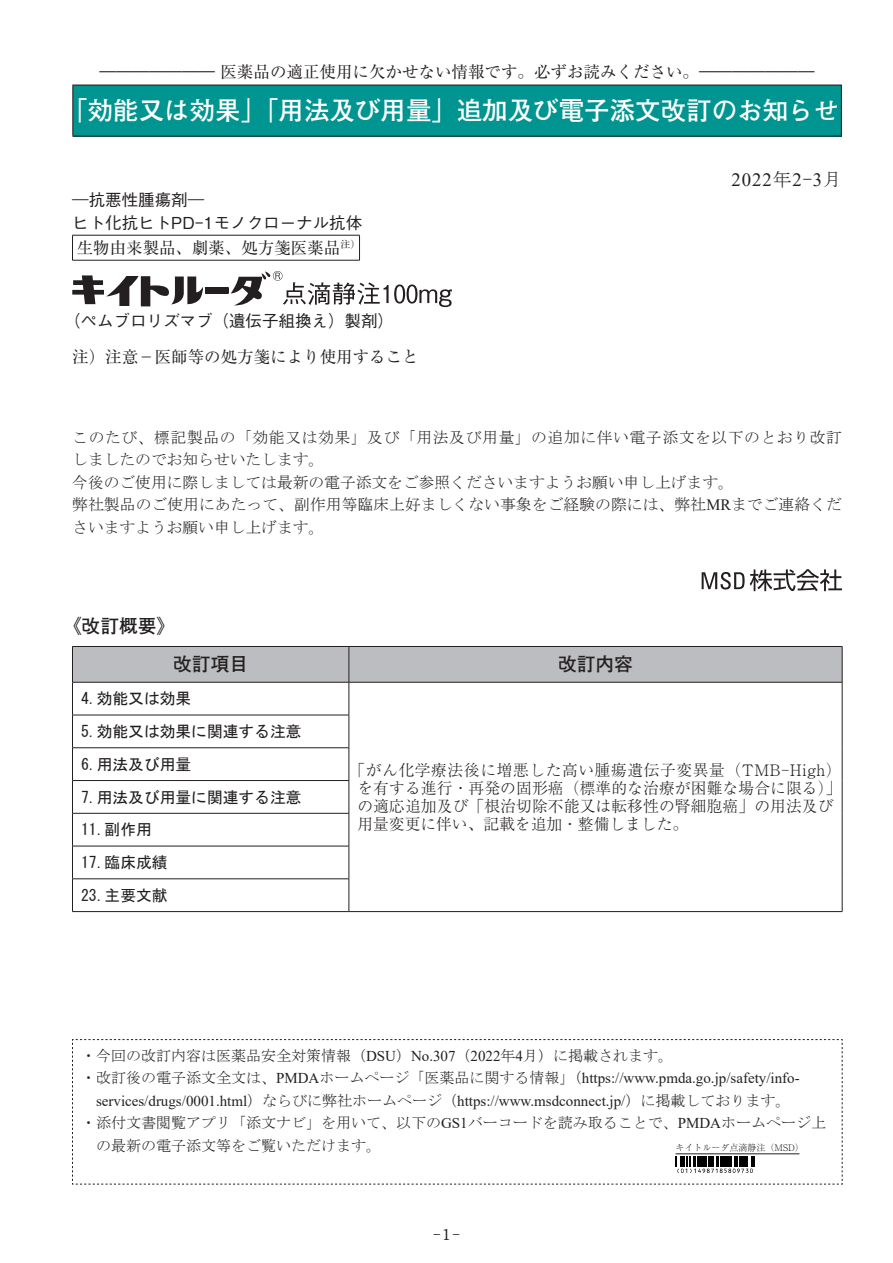
<style>
.page{position:relative;width:893px;height:1263px;background:#fff}
.page>*{position:absolute;margin:0;border:0;box-sizing:border-box;transform-origin:0 0}
.のお知らせ{font:700 25.5px "Futo Go B101 Pr 6";color:#fff}
.リード文{font:700 18.75px "Futo Go B101 Pr 6";color:#231f20}
.改訂連絡{font:18.75px "Times New Roman";color:#231f20}
.基本{font:500 16.5px "Gothic BBB Pr 6";color:#231f20}
.告知文{font:16.5px "Ryumin Pr 6";color:#231f20}
.基本-2{font:16.5px "Ryumin Pr 6";color:#231f20}
.t1{font:300 15.75px/18px "Ryumin Pr 6";letter-spacing:.01em;color:#231f20}
.t2{font:15.75px/22.5px "MS Mincho";letter-spacing:.005em;color:#231f20}
.t3{font:15.75px "MS Gothic";color:#231f20}
.t4{font:15.75px/22.5px "MS Mincho";letter-spacing:.04em;color:#231f20}
.t5{font:15px/22.5px "Times New Roman";color:#231f20;text-align:center}
.t6{font:15px/22.5px "MS Mincho";color:#231f20}
.t7{font:700 15px "Futo Min A101 Pr 6";color:#231f20}
.t8{font:300 9px "Ryumin Pr 6";color:#231f20}
.s1{font-family:"MS Mincho"}
.s2{font-family:"Times New Roman"}
</style>
<div class="page">
<div style="left:73px;top:85px;width:768px;height:51px;background:#009590"></div>
<hr style="left:72px;top:85px;width:770px;height:1px;background:#231f20">
<hr style="left:72px;top:86px;width:1px;height:50px;background:#231f20">
<hr style="left:841px;top:86px;width:1px;height:50px;background:#231f20">
<hr style="left:72px;top:136px;width:770px;height:1px;background:#231f20">
<hr style="left:72px;top:235px;width:288px;height:1px;background:#231f20">
<svg style="left:72px;top:235px;width:1px;height:25px"></svg>
<svg style="left:359px;top:235px;width:1px;height:25px"></svg>
<hr style="left:72px;top:260px;width:288px;height:1px;background:#231f20">
<svg style="left:72px;top:271px;width:380px;height:36px"></svg>
<svg style="left:702px;top:569px;width:140px;height:22px"></svg>
<div style="left:73px;top:647px;width:769px;height:35px;background:#bcbdc0"></div>
<hr style="left:72px;top:646px;width:277px;height:1px;background:#231f20">
<hr style="left:72px;top:647px;width:1px;height:35px;background:#231f20">
<hr style="left:349px;top:646px;width:493px;height:1px;background:#231f20">
<hr style="left:349px;top:647px;width:1px;height:35px;background:#231f20">
<hr style="left:842px;top:647px;width:1px;height:35px;background:#231f20">
<hr style="left:72px;top:682px;width:277px;height:1px;background:#231f20">
<hr style="left:72px;top:682px;width:1px;height:33px;background:#231f20">
<hr style="left:349px;top:682px;width:493px;height:1px;background:#231f20">
<hr style="left:349px;top:682px;width:1px;height:33px;background:#231f20">
<hr style="left:842px;top:682px;width:1px;height:33px;background:#231f20">
<hr style="left:72px;top:715px;width:277px;height:1px;background:#231f20">
<hr style="left:72px;top:715px;width:1px;height:32px;background:#231f20">
<hr style="left:349px;top:715px;width:1px;height:32px;background:#231f20">
<hr style="left:842px;top:715px;width:1px;height:33px;background:#231f20">
<hr style="left:72px;top:747px;width:277px;height:1px;background:#231f20">
<hr style="left:72px;top:748px;width:1px;height:32px;background:#231f20">
<hr style="left:349px;top:748px;width:1px;height:32px;background:#231f20">
<hr style="left:842px;top:748px;width:1px;height:32px;background:#231f20">
<hr style="left:72px;top:780px;width:277px;height:1px;background:#231f20">
<hr style="left:72px;top:781px;width:1px;height:32px;background:#231f20">
<hr style="left:349px;top:781px;width:1px;height:32px;background:#231f20">
<hr style="left:842px;top:780px;width:1px;height:33px;background:#231f20">
<hr style="left:72px;top:813px;width:277px;height:1px;background:#231f20">
<hr style="left:72px;top:813px;width:1px;height:33px;background:#231f20">
<hr style="left:349px;top:813px;width:1px;height:33px;background:#231f20">
<hr style="left:842px;top:813px;width:1px;height:33px;background:#231f20">
<hr style="left:72px;top:846px;width:277px;height:1px;background:#231f20">
<hr style="left:72px;top:846px;width:1px;height:32px;background:#231f20">
<hr style="left:349px;top:846px;width:1px;height:32px;background:#231f20">
<hr style="left:842px;top:846px;width:1px;height:33px;background:#231f20">
<hr style="left:72px;top:878px;width:277px;height:1px;background:#231f20">
<hr style="left:72px;top:879px;width:1px;height:32px;background:#231f20">
<hr style="left:349px;top:879px;width:1px;height:32px;background:#231f20">
<hr style="left:842px;top:879px;width:1px;height:32px;background:#231f20">
<hr style="left:72px;top:911px;width:277px;height:1px;background:#231f20">
<hr style="left:349px;top:911px;width:493px;height:1px;background:#231f20">
<svg style="left:72px;top:1039px;width:771px;height:146px"></svg>
<hr style="left:676px;top:1153px;width:123px;height:1px;background:#231f20">
<p class="告知文" style="left:100px;top:59px;width:716px">――――――― 医薬品の適正使用に欠かせない情報です。必ずお読みください。―――――――</p>
<p class="のお知らせ" style="left:62px;top:90px;width:779px">「効能又は効果」「用法及び用量」追加及び電子添文改訂のお知らせ</p>
<p class="基本" style="left:72px;top:187px;width:133px">―抗悪性腫瘍剤―</p>
<p class="基本" style="left:72px;top:209px;width:291px">ヒト化抗ヒトPD-1モノクローナル抗体</p>
<p class="基本-2" style="left:77px;top:235px;width:285px">生物由来製品、劇薬、処方箋医薬品<sup>注）</sup></p>
<p class="基本" style="left:64px;top:308px;width:332px">（ペムブロリズマブ（遺伝子組換え）製剤）</p>
<p class="基本-2" style="left:72px;top:344px;width:348px">注）注意－医師等の処方箋により使用すること</p>
<p class="改訂連絡" style="left:731px;top:167px;width:112px">2022<span class="s1">年</span>2<span class="s1">-</span>3<span class="s1">月</span></p>
<p class="t4" style="left:72px;top:426px;width:771px">このたび、標記製品の「効能又は効果」及び「用法及び用量」の追加に伴い電子添文を以下のとおり改訂しましたのでお知らせいたします。</p>
<p class="t2" style="left:72px;top:471px;width:663px">今後のご使用に際しましては最新の電子添文をご参照くださいますようお願い申し上げます。</p>
<p class="t2" style="left:72px;top:493px;width:771px">弊社製品のご使用にあたって、副作用等臨床上好ましくない事象をご経験の際には、弊社<span class="s2">MR</span>までご連絡くださいますようお願い申し上げます。</p>
<p class="リード文" style="left:63px;top:611px;width:114px">《改訂概要》</p>
<p class="リード文" style="left:173px;top:649px;width:76px">改訂項目</p>
<p class="リード文" style="left:558px;top:649px;width:76px">改訂内容</p>
<p class="t3" style="left:81px;top:691px;width:112px">4.効能又は効果</p>
<p class="t3" style="left:81px;top:723px;width:222px">5.効能又は効果に関連する注意</p>
<p class="t3" style="left:81px;top:756px;width:112px">6.用法及び用量</p>
<p class="t3" style="left:81px;top:789px;width:222px">7.用法及び用量に関連する注意</p>
<p class="t3" style="left:81px;top:822px;width:72px">11.副作用</p>
<p class="t3" style="left:81px;top:854px;width:88px">17.臨床成績</p>
<p class="t3" style="left:81px;top:887px;width:88px">23.主要文献</p>
<p class="t1" style="left:357px;top:760px;width:486px;text-indent:-8px">「がん化学療法後に増悪した高い腫瘍遺伝子変異量（TMB-High）を有する進行・再発の固形癌（標準的な治療が困難な場合に限る）」の適応追加及び「根治切除不能又は転移性の腎細胞癌」の用法及び用量変更に伴い、記載を追加・整備しました。</p>
<p class="t6" style="left:81px;top:1044px;width:594px">・今回の改訂内容は医薬品安全対策情報（<span class="s2">DSU</span>）<span class="s2">No.307</span>（<span class="s2">2022</span>年<span class="s2">4</span>月）に掲載されます。</p>
<p class="t5" style="left:81px;top:1066px;width:720px"><span class="s1">・改訂後の電子添文全文は、</span>PMDA<span class="s1">ホームページ「医薬品に関する情報」（</span>https://www.pmda.go.jp/safety/info&shy;services/drugs/0001.html<span class="s1">）ならびに弊社ホームページ（</span>https://www.msdconnect.jp/<span class="s1">）に掲載しております。</span></p>
<p class="t6" style="left:96px;top:1112px;width:732px;text-indent:-15px">・添付文書閲覧アプリ「添文ナビ」を用いて、以下の<span class="s2">GS1</span>バーコードを読み取ることで、<span class="s2">PMDA</span>ホームページ上の最新の電子添文等をご覧いただけます。</p>
<p class="t8" style="left:676px;top:1141px;width:130px">キイトルーダ点滴静注（MSD）</p>
<p class="t7" style="left:433px;top:1222px;width:28px">-1-</p>
</div>
